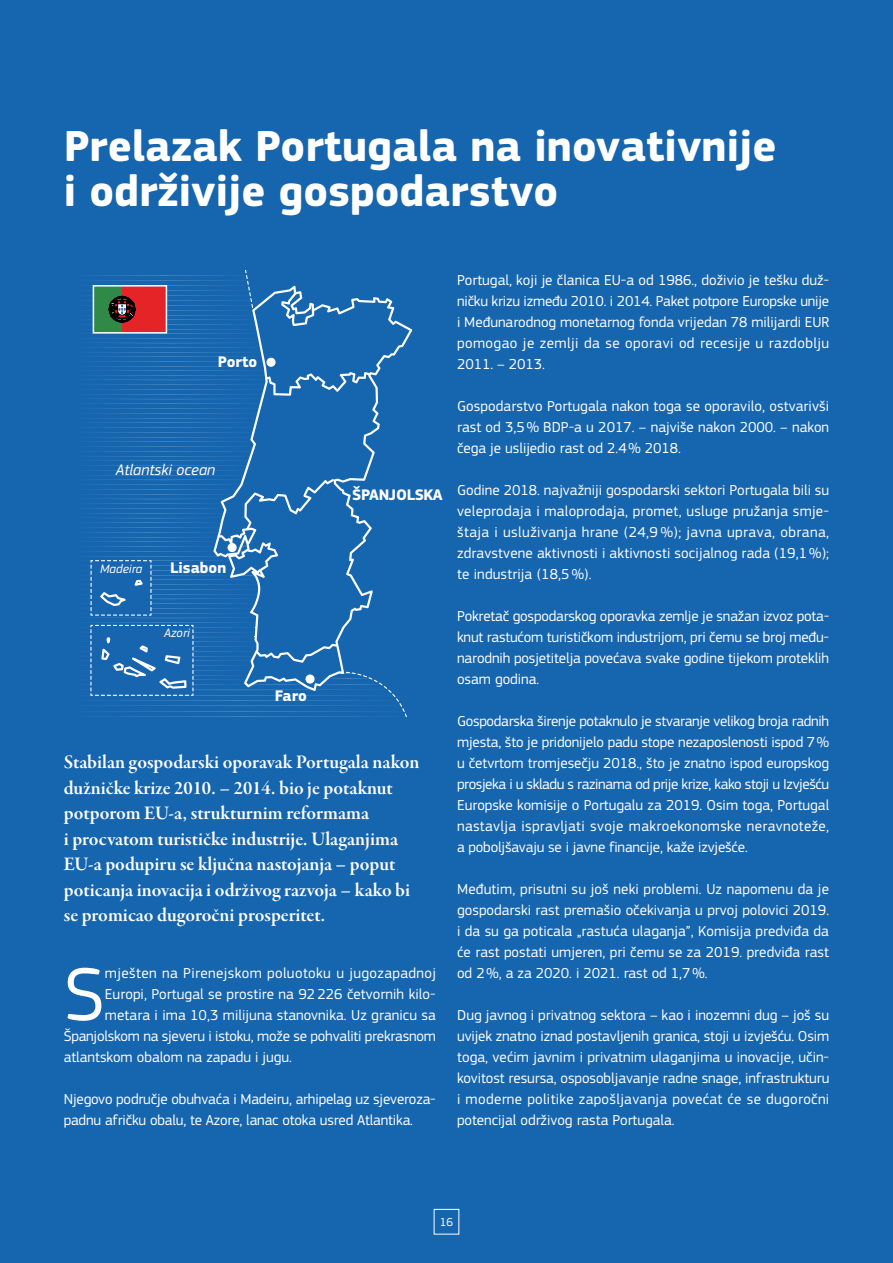
<style>
.page{position:relative;width:893px;height:1263px;background:#1665af}
.page>*{position:absolute;margin:0;border:0;box-sizing:border-box;transform-origin:0 0}
.t1{font:78.3px "EC Square Sans Pro";color:#fff}
.t2{font:700 45px/45px "EC Square Sans Pro";color:#fff}
.t3{font:19.5px/25.5px "Garamond Premr Pro Smbd Subh";color:#fff}
.t4{font:700 15.9px "EC Square Sans Pro";color:#fff}
.t5{font:italic 15.9px "EC Square Sans Pro";color:#fff}
.t6{font:700 15.9px "EC Square Sans Pro";letter-spacing:-.025em;color:#fff}
.t7{font:15px/21px "EC Square Sans Pro";color:#fff;text-align:justify}
.t8{font:15px "EC Square Sans Pro";letter-spacing:.025em;color:#fff}
.t9{font:italic 12.75px "EC Square Sans Pro";color:#fff}
.t10{font:12px "EC Square Sans Pro";color:#fff}
</style>
<div class="page">
<svg style="left:90px;top:270px;width:317px;height:448px"></svg>
<div style="left:93px;top:285px;width:74px;height:49px;border:2px solid #fff"></div>
<div style="left:266px;top:358px;width:10px;height:9px;background:#fff;border-radius:50%"></div>
<div style="left:228px;top:543px;width:9px;height:9px;background:#fff;border-radius:50%"></div>
<svg style="left:305px;top:674px;width:10px;height:10px"></svg>
<h2 class="t2" style="left:64px;top:125px;width:714px">Prelazak Portugala na inovativnije i održivije gospodarstvo</h2>
<p class="t4" style="left:218px;top:353px;width:41px">Porto</p>
<p class="t5" style="left:116px;top:460px;width:101px">Atlantski ocean</p>
<p class="t9" style="left:100px;top:562px;width:44px">Madeira</p>
<p class="t4" style="left:170px;top:558px;width:58px">Lisabon</p>
<p class="t9" style="left:164px;top:626px;width:27px">Azori</p>
<p class="t6" style="left:352px;top:486px;width:92px">ŠPANJOLSKA</p>
<p class="t4" style="left:275px;top:686px;width:34px">Faro</p>
<p class="t3" style="left:64px;top:750px;width:357px">Stabilan gospodarski oporavak Portugala nakon dužničke krize 2010. – 2014. bio je potaknut potporom EU-a, strukturnim reformama<br>i procvatom turističke industrije. Ulaganjima EU-a podupiru se ključna nastojanja – poput poticanja inovacija i održivog razvoja – kako bi se promicao dugoročni prosperitet.</p>
<h1 class="t1" style="left:64px;top:949px;width:43px">S</h1>
<p class="t8" style="left:105px;top:964px;width:333px">mješten na Pirenejskom poluotoku u jugozapadnoj</p>
<p class="t7" style="left:105px;top:984px;width:332px">Europi, Portugal se prostire na 92 226 četvornih kilo-</p>
<p class="t7" style="left:105px;top:1005px;width:332px">metara i ima 10,3 milijuna stanovnika. Uz granicu sa</p>
<p class="t7" style="left:64px;top:1026px;width:374px">Španjolskom na sjeveru i istoku, može se pohvaliti prekrasnom</p>
<p class="t7" style="left:64px;top:1047px;width:230px">atlantskom obalom na zapadu i jugu.</p>
<p class="t7" style="left:64px;top:1089px;width:374px">Njegovo područje obuhvaća i Madeiru, arhipelag uz sjeveroza&shy;padnu afričku obalu, te Azore, lanac otoka usred Atlantika.</p>
<p class="t7" style="left:457px;top:270px;width:374px">Portugal, koji je članica EU-a od 1986., doživio je tešku duž&shy;ničku krizu između 2010. i 2014. Paket potpore Europske unije i Međunarodnog monetarnog fonda vrijedan 78 milijardi EUR pomogao je zemlji da se oporavi od recesije u razdoblju 2011. – 2013.</p>
<p class="t7" style="left:457px;top:396px;width:374px">Gospodarstvo Portugala nakon toga se oporavilo, ostvarivši rast od 3,5% BDP-a u 2017. – najviše nakon 2000. – nakon čega je uslijedio rast od 2.4% 2018.</p>
<p class="t7" style="left:457px;top:480px;width:374px">Godine 2018. najvažniji gospodarski sektori Portugala bili su veleprodaja i maloprodaja, promet, usluge pružanja smje&shy;štaja i usluživanja hrane (24,9 %); javna uprava, obrana, zdravstvene aktivnosti i aktivnosti socijalnog rada (19,1 %); te industrija (18,5 %).</p>
<p class="t7" style="left:457px;top:606px;width:374px">Pokretač gospodarskog oporavka zemlje je snažan izvoz pota&shy;knut rastućom turističkom industrijom, pri čemu se broj među&shy;narodnih posjetitelja povećava svake godine tijekom proteklih osam godina.</p>
<p class="t7" style="left:457px;top:711px;width:374px">Gospodarska širenje potaknulo je stvaranje velikog broja radnih mjesta, što je pridonijelo padu stope nezaposlenosti ispod 7% u četvrtom tromjesečju 2018., što je znatno ispod europskog prosjeka i u skladu s razinama od prije krize, kako stoji u Izvješću Europske komisije o Portugalu za 2019. Osim toga, Portugal nastavlja ispravljati svoje makroekonomske neravnoteže, a poboljšavaju se i javne financije, kaže izvješće.</p>
<p class="t7" style="left:457px;top:879px;width:374px">Međutim, prisutni su još neki problemi. Uz napomenu da je gospodarski rast premašio očekivanja u prvoj polovici 2019. i da su ga poticala „rastuća ulaganja”, Komisija predviđa da će rast postati umjeren, pri čemu se za 2019. predviđa rast od 2%, a za 2020. i 2021. rast od 1,7%.</p>
<p class="t7" style="left:457px;top:1005px;width:374px">Dug javnog i privatnog sektora – kao i inozemni dug – još su uvijek znatno iznad postavljenih granica, stoji u izvješću. Osim toga, većim javnim i privatnim ulaganjima u inovacije, učin&shy;kovitost resursa, osposobljavanje radne snage, infrastrukturu i moderne politike zapošljavanja povećat će se dugoročni potencijal održivog rasta Portugala.</p>
<p class="t10" style="left:440px;top:1215px;width:15px">16</p>
</div>
